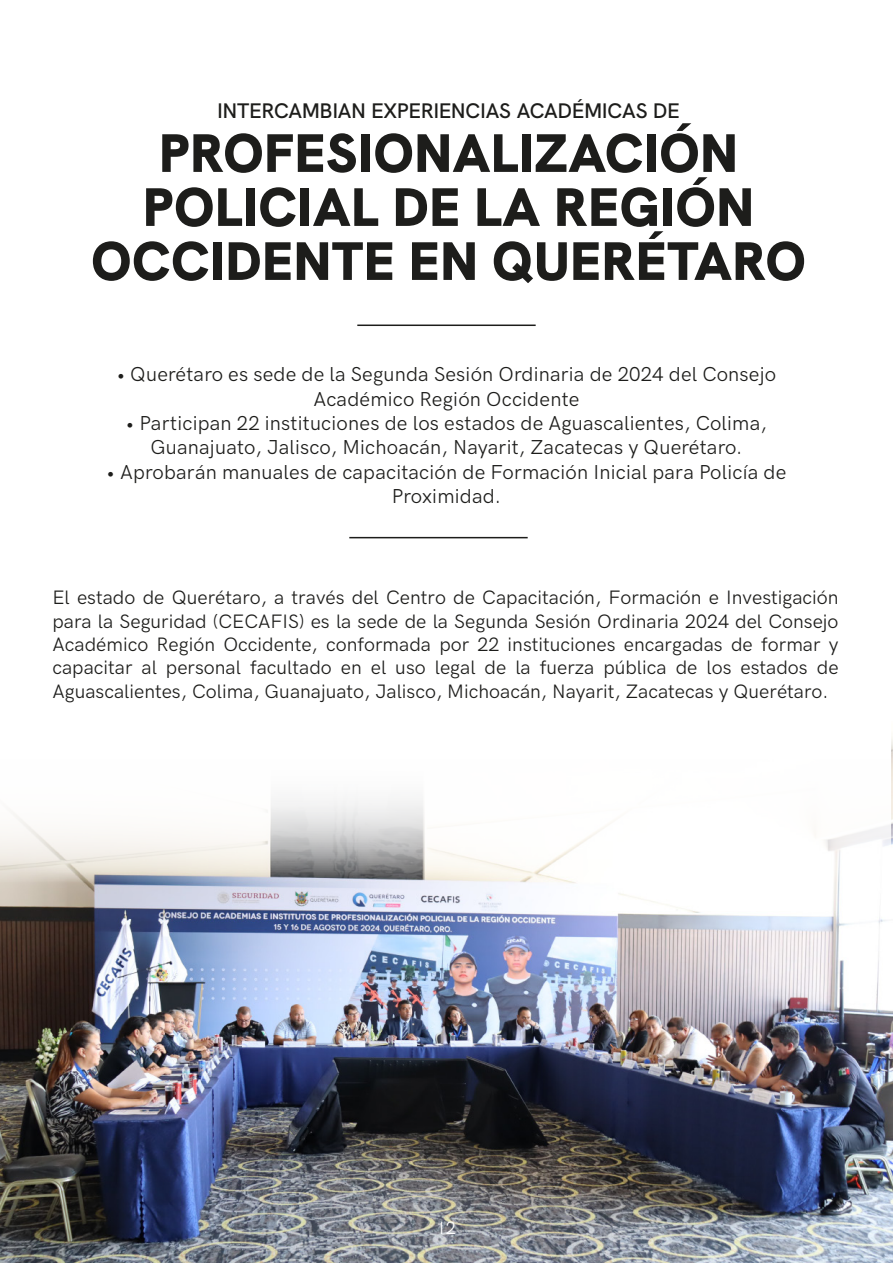
<style>
.page{position:relative;width:893px;height:1263px;background:#fff}
.page>*{position:absolute;margin:0;border:0;box-sizing:border-box;transform-origin:0 0}
.t1{font:900 54px/54px "HK Grotesk";letter-spacing:.01em;color:#1d1d1b;text-align:center}
.t2{font:500 21px "HK Grotesk";color:#1d1d1b}
.t3{font:20.25px/24.3px "HK Grotesk";letter-spacing:.01em;color:#1d1d1b;text-align:center}
.t4{font:19.5px/23.4px "HK Grotesk";color:#1d1d1b;text-align:justify}
.t5{font:18px "HK Grotesk";color:#fff}
</style>
<div class="page">
<hr style="left:357px;top:324px;width:179px;height:2px;background:#1d1d1b">
<hr style="left:349px;top:537px;width:179px;height:1px;background:#1d1d1b">
<img style="left:0;top:737px;width:893px;height:526px">
<svg style="left:0;top:737px;width:891px;height:147px"></svg>
<p class="t2" style="left:218px;top:97px;width:463px">INTERCAMBIAN EXPERIENCIAS ACADÉMICAS DE</p>
<h1 class="t1" style="left:91px;top:125px;width:716px">PROFESIONALIZACIÓN<br>POLICIAL DE LA REGIÓN<br>OCCIDENTE EN QUERÉTARO</h1>
<p class="t3" style="left:117px;top:361px;width:661px">• Querétaro es sede de la Segunda Sesión Ordinaria de 2024 del Consejo<br>Académico Región Occidente</p>
<p class="t3" style="left:126px;top:409px;width:642px">• Participan 22 instituciones de los estados de Aguascalientes, Colima,<br>Guanajuato, Jalisco, Michoacán, Nayarit, Zacatecas y Querétaro.</p>
<p class="t3" style="left:107px;top:458px;width:681px">• Aprobarán manuales de capacitación de Formación Inicial para Policía de<br>Proximidad.</p>
<p class="t4" style="left:52px;top:584px;width:788px">El estado de Querétaro, a través del Centro de Capacitación, Formación e Investigación para la Seguridad (CECAFIS) es la sede de la Segunda Sesión Ordinaria 2024 del Consejo Académico Región Occidente, conformada por 22 instituciones encargadas de formar y capacitar al personal facultado en el uso legal de la fuerza pública de los estados de Aguascalientes, Colima, Guanajuato, Jalisco, Michoacán, Nayarit, Zacatecas y Querétaro.</p>
<p class="t5" style="left:436px;top:1214px;width:22px">12</p>
</div>
